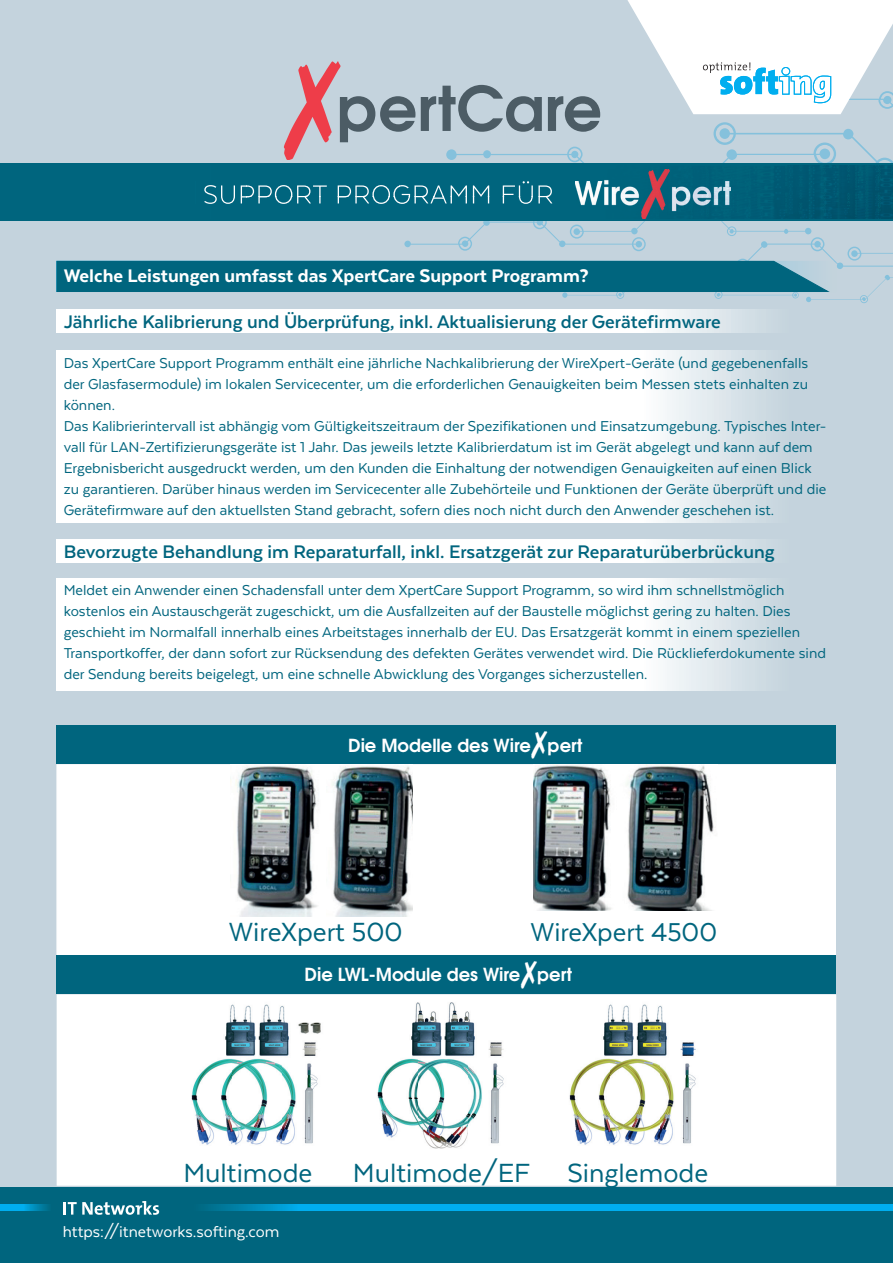
<style>
.page{position:relative;width:893px;height:1263px;background:#fff}
.page>*{position:absolute;margin:0;border:0;box-sizing:border-box;transform-origin:0 0}
.t1{font:700 61.2px "Te X Gyre Adventor";color:#4c5c65}
.t2{font:30.3px "Texta";color:#00657e}
.t3{font:29.7px "Texta";color:#00657e}
.t4{font:700 21px "Texta";color:#00657e}
.t5{font:800 21px "Texta";color:#fff}
.t6{font:18px "Texta";color:#fff}
.t7{font:700 17.85px "Te X Gyre Adventor";color:#fff}
.t8{font:16.5px/21px "Texta";color:#00657e}
</style>
<div class="page">
<div style="left:0;top:0;width:893px;height:1188px;background:#c4d3dd"></div>
<svg style="left:446px;top:122px;width:447px;height:42px"></svg>
<div style="left:57px;top:994px;width:779px;height:192px;background:#fff"></div>
<div style="left:56px;top:764px;width:780px;height:191px;background:#fff;border:2px solid #fff"></div>
<div style="left:0;top:164px;width:893px;height:57px;background:#00657e"></div>
<div style="left:0;top:1188px;width:893px;height:75px;background:#00657e"></div>
<svg style="left:0;top:1205px;width:48px;height:6px"></svg>
<svg style="left:206px;top:1205px;width:687px;height:6px;background:#00a9e7"></svg>
<svg style="left:64px;top:1201px;width:95px;height:14px"></svg>
<img style="left:231px;top:764px;width:181px;height:153px">
<img style="left:533px;top:764px;width:185px;height:147px">
<div style="left:56px;top:955px;width:780px;height:39px;background:#00657e"></div>
<div style="left:56px;top:725px;width:780px;height:39px;background:#00657e"></div>
<img style="left:182px;top:999px;width:150px;height:150px">
<img style="left:369px;top:999px;width:150px;height:150px">
<img style="left:561px;top:999px;width:150px;height:150px">
<img style="left:575px;top:175px;width:156px;height:44px">
<img style="left:683px;top:166px;width:210px;height:17px">
<img style="left:648px;top:169px;width:22px;height:6px">
<img style="left:204px;top:185px;width:42px;height:19px">
<img style="left:246px;top:181px;width:306px;height:23px">
<svg style="left:56px;top:221px;width:837px;height:82px"></svg>
<svg style="left:57px;top:310px;width:702px;height:23px;background:#fafcfc"></svg>
<svg style="left:57px;top:351px;width:702px;height:172px;background:#fbfcfc"></svg>
<svg style="left:627px;top:0;width:266px;height:114px"></svg>
<svg style="left:57px;top:540px;width:702px;height:22px;background:#fafcfc"></svg>
<svg style="left:57px;top:578px;width:702px;height:113px;background:#fafcfc"></svg>
<h1 class="t1" style="left:337px;top:55px;width:267px">pertCare</h1>
<p class="t5" style="left:64px;top:265px;width:526px">Welche Leistungen umfasst das XpertCare Support Programm?</p>
<p class="t4" style="left:64px;top:311px;width:659px">Jährliche Kalibrierung und Überprüfung, inkl. Aktualisierung der Gerätefirmware</p>
<p class="t8" style="left:64px;top:352px;width:764px">Das XpertCare Support Programm enthält eine jährliche Nachkalibrierung der WireXpert-Geräte (und gegebenenfalls der Glasfasermodule) im lokalen Servicecenter, um die erforderlichen Genauigkeiten beim Messen stets einhalten zu können.<br>Das Kalibrierintervall ist abhängig vom Gültigkeitszeitraum der Spezifikationen und Einsatzumgebung. Typisches Inter&shy;vall für LAN-Zertifizierungsgeräte ist 1 Jahr. Das jeweils letzte Kalibrierdatum ist im Gerät abgelegt und kann auf dem Ergebnisbericht ausgedruckt werden, um den Kunden die Einhaltung der notwendigen Genauigkeiten auf einen Blick zu garantieren. Darüber hinaus werden im Servicecenter alle Zubehörteile und Funktionen der Geräte überprüft und die Gerätefirmware auf den aktuellsten Stand gebracht, sofern dies noch nicht durch den Anwender geschehen ist.</p>
<p class="t4" style="left:64px;top:541px;width:712px">Bevorzugte Behandlung im Reparaturfall, inkl. Ersatzgerät zur Reparaturüberbrückung</p>
<p class="t8" style="left:64px;top:579px;width:764px">Meldet ein Anwender einen Schadensfall unter dem XpertCare Support Programm, so wird ihm schnellstmöglich kostenlos ein Austauschgerät zugeschickt, um die Ausfallzeiten auf der Baustelle möglichst gering zu halten. Dies geschieht im Normalfall innerhalb eines Arbeitstages innerhalb der EU. Das Ersatzgerät kommt in einem speziellen Transportkoffer, der dann sofort zur Rücksendung des defekten Gerätes verwendet wird. Die Rücklieferdokumente sind der Sendung bereits beigelegt, um eine schnelle Abwicklung des Vorganges sicherzustellen.</p>
<p class="t7" style="left:348px;top:729px;width:236px">Die Modelle des Wire pert</p>
<h2 class="t2" style="left:229px;top:916px;width:175px">WireXpert 500</h2>
<h3 class="t3" style="left:530px;top:917px;width:188px">WireXpert 4500</h3>
<p class="t7" style="left:305px;top:959px;width:269px">Die LWL-Module des Wire pert</p>
<h2 class="t2" style="left:183px;top:1157px;width:131px">Multimode</h2>
<h2 class="t2" style="left:353px;top:1157px;width:357px">Multimode/EF Singlemode</h2>
<p class="t6" style="left:63px;top:1222px;width:218px">https://itnetworks.softing.com</p>
</div>
